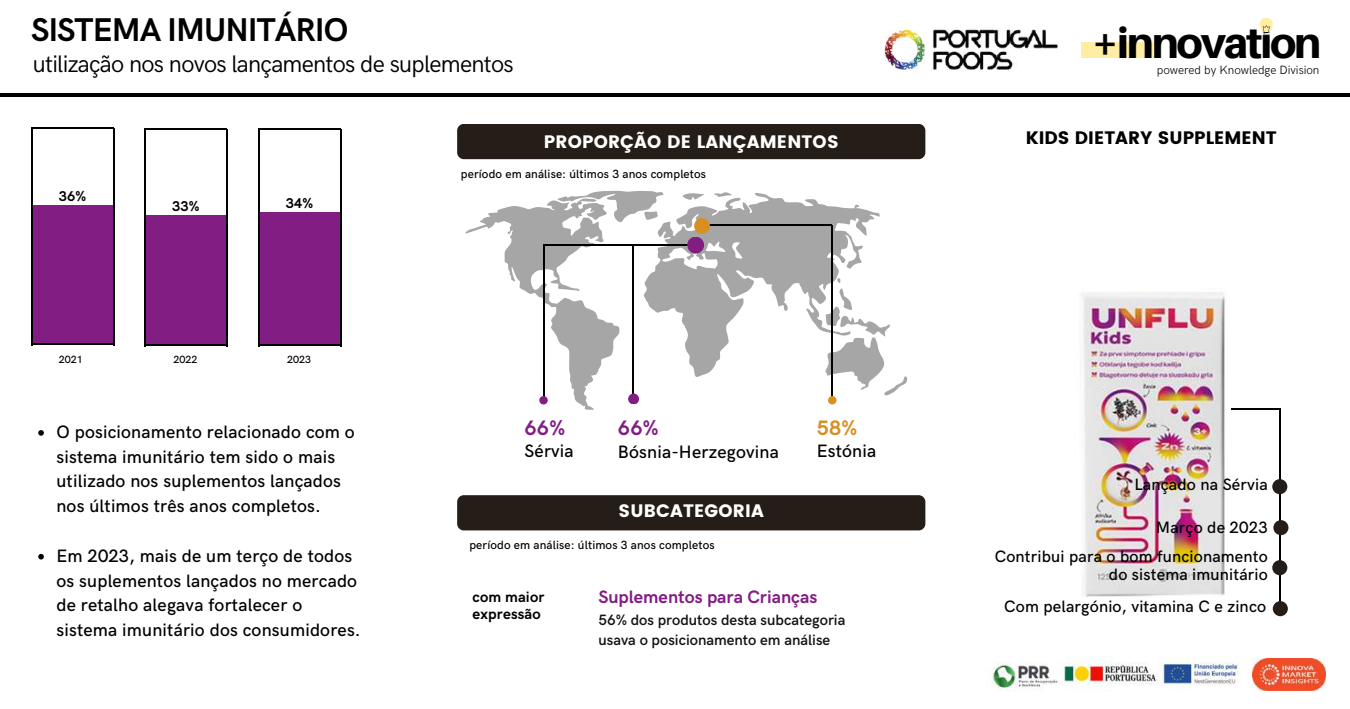
<style>
.page{position:relative;width:1350px;height:709px;background:#fff}
.page>*{position:absolute;margin:0;border:0;box-sizing:border-box;transform-origin:0 0}
.t1{font:800 42.9px "Aileron";letter-spacing:-.05em;color:#000}
.t2{font:700 33px "HK Grotesk";letter-spacing:-.03em;color:#000}
.t3{font:24px "HK Grotesk";letter-spacing:-.03em;color:#000}
.t4{font:700 21px "HK Grotesk";color:#821e83}
.t5{font:700 21px "HK Grotesk";color:#d98f22}
.t6{font:500 18px/24.8px "HK Grotesk";letter-spacing:.01em;color:#000}
.t7{font:18px "Poppins";letter-spacing:.01em;color:#fff}
.t8{font:700 18px "HK Grotesk";color:#821e83}
.t9{font:18px "Poppins";color:#000}
.t10{font:500 16.5px/18px "HK Grotesk";letter-spacing:.01em;color:#000;text-align:right}
.t11{font:600 15px/20.2px "HK Grotesk";color:#131412}
.t12{font:700 15px "HK Grotesk";letter-spacing:.01em;color:#000}
.t13{font:700 14.25px "HK Grotesk";color:#000}
.t14{font:500 12px "HK Grotesk";letter-spacing:.01em;color:#000}
.t15{font:300 12px "HK Grotesk";letter-spacing:-.005em;color:#000}
.t16{font:500 10.5px "HK Grotesk";color:#000}
</style>
<div class="page">
<img style="left:884px;top:29px;width:174px;height:41px">
<hr style="left:0;top:93px;width:1350px;height:3px;background:#000">
<div style="left:1081px;top:42px;width:71px;height:16px;background:#ffeda3"></div>
<svg style="left:1260px;top:18px;width:13px;height:18px"></svg>
<div style="left:457px;top:124px;width:468px;height:35px;background:#241d18;border-radius:7px"></div>
<div style="left:457px;top:495px;width:468px;height:35px;background:#241d18;border-radius:7px"></div>
<hr style="left:1280px;top:408px;width:1px;height:201px;background:#000">
<div style="left:1272px;top:560px;width:15px;height:15px;background:#241d18;border-radius:50%"></div>
<div style="left:1272px;top:479px;width:15px;height:15px;background:#241d18;border-radius:50%"></div>
<div style="left:1273px;top:520px;width:15px;height:15px;background:#241d18;border-radius:50%"></div>
<div style="left:31px;top:205px;width:83px;height:140px;background:#821e83"></div>
<div style="left:145px;top:215px;width:83px;height:131px;background:#821e83"></div>
<div style="left:258px;top:212px;width:82px;height:134px;background:#821e83"></div>
<hr style="left:31px;top:128px;width:82px;height:1px;background:#000">
<hr style="left:145px;top:129px;width:82px;height:1px;background:#000">
<hr style="left:258px;top:129px;width:82px;height:1px;background:#000">
<hr style="left:31px;top:344px;width:83px;height:1px;background:#000">
<hr style="left:145px;top:345px;width:82px;height:1px;background:#000">
<hr style="left:258px;top:345px;width:83px;height:1px;background:#000">
<hr style="left:113px;top:128px;width:1px;height:217px;background:#000">
<hr style="left:227px;top:129px;width:1px;height:217px;background:#000">
<hr style="left:340px;top:129px;width:1px;height:217px;background:#000">
<hr style="left:31px;top:128px;width:1px;height:217px;background:#000">
<hr style="left:145px;top:129px;width:1px;height:217px;background:#000">
<hr style="left:258px;top:129px;width:1px;height:217px;background:#000">
<svg style="left:665px;top:192px;width:215px;height:185px;fill:#a6a6a6"></svg>
<svg style="left:824px;top:277px;width:83px;height:119px"></svg>
<svg style="left:465px;top:191px;width:200px;height:219px"></svg>
<img style="left:1252px;top:658px;width:73px;height:32px">
<hr style="left:633px;top:245px;width:1px;height:155px;background:#000">
<hr style="left:544px;top:244px;width:1px;height:157px;background:#000">
<div style="left:628px;top:393px;width:11px;height:11px;background:#821e83;border-radius:50%"></div>
<img style="left:985px;top:656px;width:255px;height:35px">
<div style="left:539px;top:396px;width:9px;height:8px;background:#821e83;border-radius:50%"></div>
<hr style="left:831px;top:225px;width:1px;height:176px;background:#000">
<div style="left:828px;top:396px;width:8px;height:8px;background:#d98f22;border-radius:50%"></div>
<hr style="left:702px;top:225px;width:130px;height:1px;background:#000">
<div style="left:694px;top:218px;width:16px;height:16px;background:#d98f22;border-radius:50%"></div>
<hr style="left:1226px;top:408px;width:55px;height:2px;background:#000">
<div style="left:1273px;top:601px;width:15px;height:15px;background:#241d18;border-radius:50%"></div>
<hr style="left:544px;top:244px;width:152px;height:2px;background:#000">
<div style="left:687px;top:237px;width:17px;height:16px;background:#821e83;border-radius:50%"></div>
<img style="left:1081px;top:292px;width:150px;height:305px">
<svg style="left:38px;top:430px;width:6px;height:6px"></svg>
<svg style="left:38px;top:554px;width:6px;height:5px"></svg>
<h2 class="t2" style="left:31px;top:12px;width:319px">SISTEMA IMUNITÁRIO</h2>
<h3 class="t3" style="left:33px;top:51px;width:482px">utilização nos novos lançamentos de suplementos</h3>
<h1 class="t1" style="left:1092px;top:16px;width:231px">+innovation</h1>
<p class="t15" style="left:1157px;top:63px;width:164px">powered by Knowledge Division</p>
<p class="t7" style="left:544px;top:131px;width:296px">PROPORÇÃO DE LANÇAMENTOS</p>
<p class="t9" style="left:1026px;top:127px;width:252px">KIDS DIETARY SUPPLEMENT</p>
<p class="t13" style="left:59px;top:188px;width:29px">36%</p>
<p class="t13" style="left:172px;top:198px;width:29px">33%</p>
<p class="t13" style="left:286px;top:195px;width:29px">34%</p>
<p class="t16" style="left:59px;top:353px;width:25px">2021</p>
<p class="t16" style="left:174px;top:353px;width:25px">2022</p>
<p class="t16" style="left:287px;top:353px;width:25px">2023</p>
<p class="t6" style="left:56px;top:420px;width:300px">O posicionamento relacionado com o sistema imunitário tem sido o mais utilizado nos suplementos lançados nos últimos três anos completos.</p>
<p class="t6" style="left:56px;top:544px;width:306px">Em 2023, mais de um terço de todos os suplementos lançados no mercado de retalho alegava fortalecer o sistema imunitário dos consumidores.</p>
<p class="t14" style="left:461px;top:167px;width:247px">período em análise: últimos 3 anos completos</p>
<p class="t4" style="left:525px;top:416px;width:42px">66%</p>
<p class="t4" style="left:618px;top:416px;width:42px">66%</p>
<p class="t5" style="left:817px;top:416px;width:42px">58%</p>
<p class="t6" style="left:525px;top:439px;width:51px">Sérvia</p>
<p class="t6" style="left:618px;top:440px;width:162px">Bósnia-Herzegovina</p>
<p class="t6" style="left:817px;top:439px;width:61px">Estónia</p>
<p class="t7" style="left:619px;top:500px;width:147px">SUBCATEGORIA</p>
<p class="t14" style="left:469px;top:538px;width:247px">período em análise: últimos 3 anos completos</p>
<p class="t12" style="left:473px;top:589px;width:73px">com maior</p>
<p class="t8" style="left:598px;top:587px;width:220px">Suplementos para Crianças</p>
<p class="t12" style="left:473px;top:605px;width:70px">expressão</p>
<p class="t11" style="left:598px;top:610px;width:249px">56% dos produtos desta subcategoria usava o posicionamento em análise</p>
<p class="t10" style="left:1134px;top:476px;width:135px">Lançado na Sérvia</p>
<p class="t10" style="left:1156px;top:519px;width:113px">Março de 2023</p>
<p class="t10" style="left:995px;top:548px;width:275px">Contribui para o bom funcionamento do sistema imunitário</p>
<p class="t10" style="left:1004px;top:598px;width:263px">Com pelargónio, vitamina C e zinco</p>
</div>
